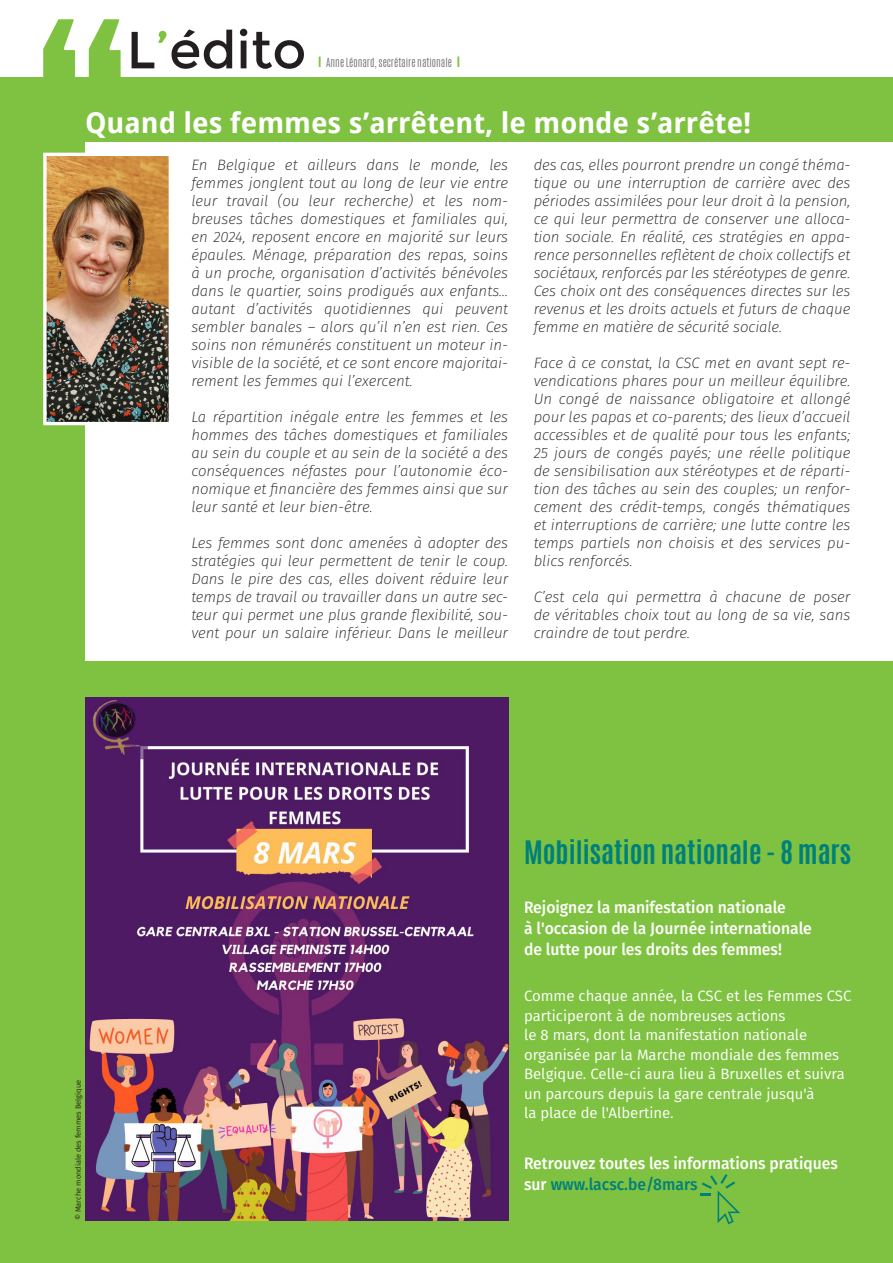
<style>
.page{position:relative;width:893px;height:1263px;background:#fff}
.page>*{position:absolute;margin:0;border:0;box-sizing:border-box;transform-origin:0 0}
.t1{font:52.2px "Montserrat";color:#231f20}
.Som-Titre{font:700 28.5px "Droid Sans";color:#fff}
.Ter_sect-IT{font:700 27px "Antonio";color:#00807a}
.Chap{font:500 16.5px/21px "Fira Sans";color:#fff;scale:.95 1}
.Edito-Texte{font:italic 200 15px/18px "Fira Sans";color:#231f20;text-align:justify}
.Texte{font:15px/19.5px "Fira Sans";color:#fff}
.Signature{font:300 10.5px "Antonio";color:#6c6d70}
.photo{font:7.5px "Fira Sans";color:#231f20}
.s1{font-size:60px;color:#7fc241}
.s2{font-family:"Montserrat";font-weight:400;font-size:15px;color:#7fc241}
.s3{color:#00807a}
</style>
<div class="page">
<div style="left:0;top:78px;width:893px;height:1185px;background:#7fc241"></div>
<svg style="left:43px;top:19px;width:78px;height:59px"></svg>
<div style="left:85px;top:142px;width:808px;height:518px;background:#fff"></div>
<img style="left:47px;top:157px;width:121px;height:264px">
<div style="left:43px;top:153px;width:129px;height:272px;border:3px solid #fff"></div>
<svg style="left:700px;top:1174px;width:40px;height:50px"></svg>
<img style="left:85px;top:697px;width:423px;height:523px">
<p class="t1" style="left:126px;top:20px;width:181px">L<span class="s1">’</span>édito</p>
<p class="Signature" style="left:317px;top:55px;width:145px"><span class="s2">I</span> Anne Léonard, secrétaire nationale <span class="s2">I</span></p>
<p class="Som-Titre" style="left:85px;top:103px;width:668px">Quand les femmes s’arrêtent, le monde s’arrête!</p>
<p class="photo" style="left:73px;top:1220px;width:142px;rotate:-90deg">© Marche mondiale des femmes Belgique</p>
<p class="Edito-Texte" style="left:191px;top:156px;width:318px">En Belgique et ailleurs dans le monde, les femmes jonglent tout au long de leur vie entre leur travail (ou leur recherche) et les nom&shy;breuses tâches domestiques et familiales qui, en 2024, reposent encore en majorité sur leurs épaules. Ménage, préparation des repas, soins à un proche, organisation d’activités bénévoles dans le quartier, soins prodigués aux enfants… autant d’activités quotidiennes qui peuvent sembler banales – alors qu’il n’en est rien. Ces soins non rémunérés constituent un moteur in&shy;visible de la société, et ce sont encore majoritai&shy;rement les femmes qui l’exercent.</p>
<p class="Edito-Texte" style="left:191px;top:408px;width:318px">La répartition inégale entre les femmes et les hommes des tâches domestiques et familiales au sein du couple et au sein de la société a des conséquences néfastes pour l’autonomie éco&shy;nomique et financière des femmes ainsi que sur leur santé et leur bien-être.</p>
<p class="Edito-Texte" style="left:191px;top:534px;width:318px">Les femmes sont donc amenées à adopter des stratégies qui leur permettent de tenir le coup.<br>Dans le pire des cas, elles doivent réduire leur temps de travail ou travailler dans un autre sec&shy;teur qui permet une plus grande flexibilité, sou&shy;vent pour un salaire inférieur. Dans le meilleur</p>
<p class="Edito-Texte" style="left:534px;top:156px;width:318px">des cas, elles pourront prendre un congé théma&shy;tique ou une interruption de carrière avec des périodes assimilées pour leur droit à la pension, ce qui leur permettra de conserver une alloca&shy;tion sociale. En réalité, ces stratégies en appa&shy;rence personnelles reflètent de choix collectifs et sociétaux, renforcés par les stéréotypes de genre.<br>Ces choix ont des conséquences directes sur les revenus et les droits actuels et futurs de chaque femme en matière de sécurité sociale.</p>
<p class="Edito-Texte" style="left:534px;top:354px;width:318px">Face à ce constat, la CSC met en avant sept re&shy;vendications phares pour un meilleur équilibre.<br>Un congé de naissance obligatoire et allongé pour les papas et co-parents; des lieux d’accueil accessibles et de qualité pour tous les enfants; 25 jours de congés payés; une réelle politique de sensibilisation aux stéréotypes et de réparti&shy;tion des tâches au sein des couples; un renfor&shy;cement des crédit-temps, congés thématiques et interruptions de carrière; une lutte contre les temps partiels non choisis et des services pu&shy;blics renforcés.</p>
<p class="Edito-Texte" style="left:534px;top:588px;width:318px">C’est cela qui permettra à chacune de poser de véritables choix tout au long de sa vie, sans craindre de tout perdre.</p>
<p class="Ter_sect-IT" style="left:524px;top:832px;width:328px">Mobilisation nationale - 8 mars</p>
<p class="Chap" style="left:524px;top:897px;width:304px">Rejoignez la manifestation nationale<br>à l'occasion de la Journée internationale de lutte pour les droits des femmes!</p>
<p class="Texte" style="left:524px;top:986px;width:329px">Comme chaque année, la CSC et les Femmes CSC participeront à de nombreuses actions<br>le 8 mars, dont la manifestation nationale organisée par la Marche mondiale des femmes Belgique. Celle-ci aura lieu à Bruxelles et suivra un parcours depuis la gare centrale jusqu'à<br>la place de l'Albertine.</p>
<p class="Chap" style="left:524px;top:1153px;width:332px">Retrouvez toutes les informations pratiques sur <span class="s3">www.lacsc.be/8mars</span></p>
</div>
